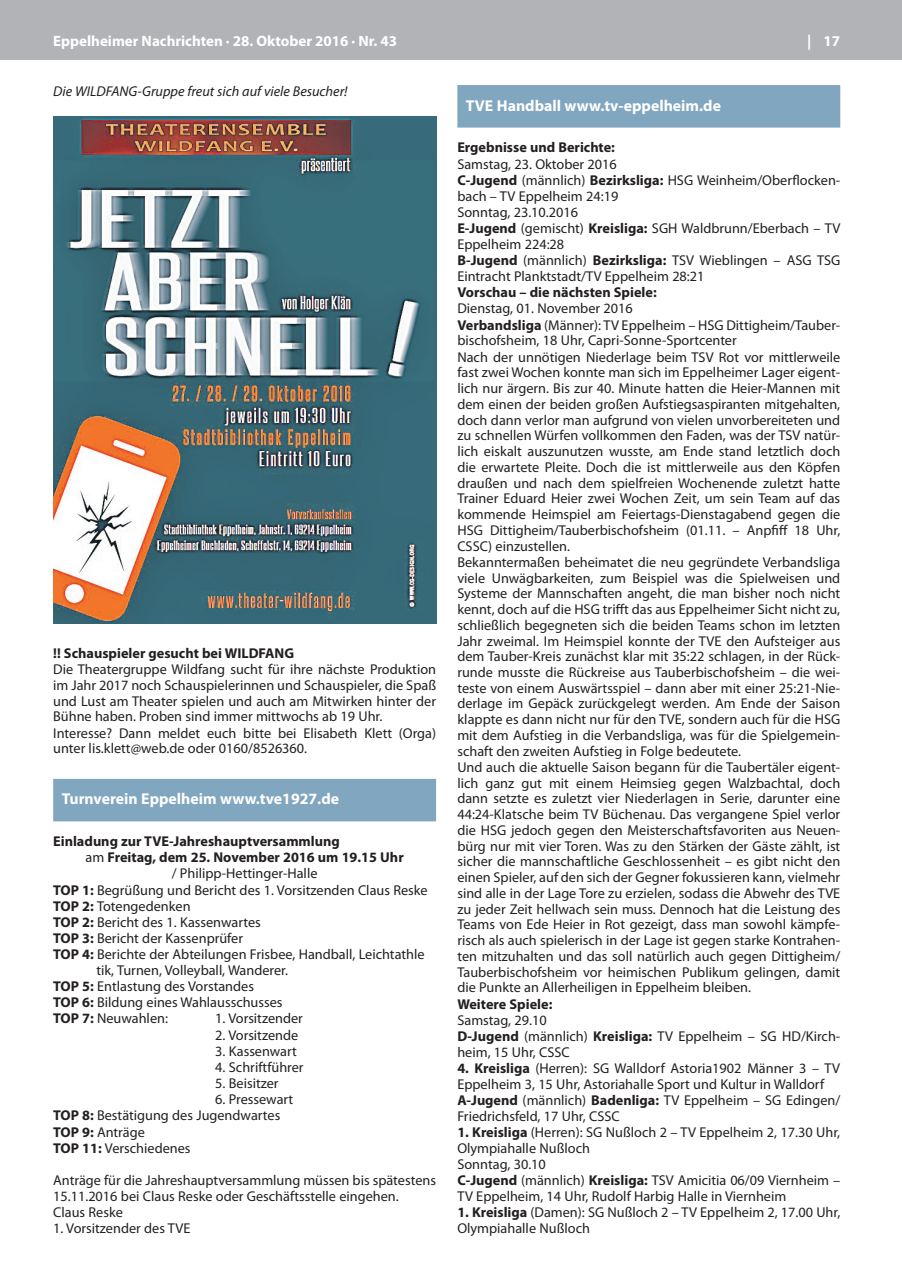
<style>
.page{position:relative;width:902px;height:1280px;background:#fff}
.page>*{position:absolute;margin:0;border:0;box-sizing:border-box;transform-origin:0 0}
.t1{font:700 15.75px "Myriad Pro";color:#fff}
.t2{font:700 15px "Myriad Pro";color:#fff}
.t3{font:14.25px/15.8px "Myriad Pro";color:#231f20}
.t4{font:700 14.25px "Myriad Pro";color:#231f20}
.t5{font:italic 14.25px "Myriad Pro";color:#231f20}
.s1{font-weight:700}
.s2{font-weight:400}
</style>
<div class="page">
<div style="left:0;top:0;width:901px;height:60px;background:#b2b3b7"></div>
<div style="left:53px;top:779px;width:383px;height:42px;background:#81a6bf"></div>
<img style="left:53px;top:117px;width:383px;height:507px">
<div style="left:457px;top:85px;width:383px;height:43px;background:#81a6bf"></div>
<p class="t2" style="left:53px;top:31px;width:345px">Eppelheimer Nachrichten · 28. Oktober 2016 · Nr. 43</p>
<p class="t2" style="left:807px;top:31px;width:35px">| 17</p>
<p class="t5" style="left:53px;top:82px;width:296px">Die WILDFANG-Gruppe freut sich auf viele Besucher!</p>
<p class="t1" style="left:466px;top:95px;width:256px">TVE Handball www.tv-eppelheim.de</p>
<p class="t4" style="left:457px;top:138px;width:159px">Ergebnisse und Berichte:</p>
<p class="t3" style="left:457px;top:156px;width:384px">Samstag, 23. Oktober 2016<br><span class="s1">C-Jugend</span> (männlich) <span class="s1">Bezirksliga:</span> HSG Weinheim/Oberflocken&shy;bach – TV Eppelheim 24:19<br>Sonntag, 23.10.2016<br><span class="s1">E-Jugend</span> (gemischt) <span class="s1">Kreisliga:</span> SGH Waldbrunn/Eberbach – TV Eppelheim 224:28<br><span class="s1">B-Jugend</span> (männlich) <span class="s1">Bezirksliga:</span> TSV Wieblingen – ASG TSG Eintracht Planktstadt/TV Eppelheim 28:21</p>
<p class="t4" style="left:457px;top:283px;width:201px">Vorschau – die nächsten Spiele:</p>
<p class="t3" style="left:457px;top:300px;width:384px">Dienstag, 01. November 2016<br><span class="s1">Verbandsliga</span> (Männer): TV Eppelheim – HSG Dittigheim/Tauber&shy;bischofsheim, 18 Uhr, Capri-Sonne-Sportcenter<br>Nach der unnötigen Niederlage beim TSV Rot vor mittlerweile fast zwei Wochen konnte man sich im Eppelheimer Lager eigent&shy;lich nur ärgern. Bis zur 40. Minute hatten die Heier-Mannen mit dem einen der beiden großen Aufstiegsaspiranten mitgehalten, doch dann verlor man aufgrund von vielen unvorbereiteten und zu schnellen Würfen vollkommen den Faden, was der TSV natür&shy;lich eiskalt auszunutzen wusste, am Ende stand letztlich doch die erwartete Pleite. Doch die ist mittlerweile aus den Köpfen draußen und nach dem spielfreien Wochenende zuletzt hatte Trainer Eduard Heier zwei Wochen Zeit, um sein Team auf das kommende Heimspiel am Feiertags-Dienstagabend gegen die HSG Dittigheim/Tauberbischofsheim (01.11. – Anpfiff 18 Uhr, CSSC) einzustellen.<br>Bekanntermaßen beheimatet die neu gegründete Verbandsliga viele Unwägbarkeiten, zum Beispiel was die Spielweisen und Systeme der Mannschaften angeht, die man bisher noch nicht kennt, doch auf die HSG trifft das aus Eppelheimer Sicht nicht zu, schließlich begegneten sich die beiden Teams schon im letzten Jahr zweimal. Im Heimspiel konnte der TVE den Aufsteiger aus dem Tauber-Kreis zunächst klar mit 35:22 schlagen, in der Rück&shy;runde musste die Rückreise aus Tauberbischofsheim – die wei&shy;teste von einem Auswärtsspiel – dann aber mit einer 25:21-Nie&shy;derlage im Gepäck zurückgelegt werden. Am Ende der Saison klappte es dann nicht nur für den TVE, sondern auch für die HSG mit dem Aufstieg in die Verbandsliga, was für die Spielgemein&shy;schaft den zweiten Aufstieg in Folge bedeutete.<br>Und auch die aktuelle Saison begann für die Taubertäler eigent&shy;lich ganz gut mit einem Heimsieg gegen Walzbachtal, doch dann setzte es zuletzt vier Niederlagen in Serie, darunter eine 44:24-Klatsche beim TV Büchenau. Das vergangene Spiel verlor die HSG jedoch gegen den Meisterschaftsfavoriten aus Neuen&shy;bürg nur mit vier Toren. Was zu den Stärken der Gäste zählt, ist sicher die mannschaftliche Geschlossenheit – es gibt nicht den einen Spieler, auf den sich der Gegner fokussieren kann, vielmehr sind alle in der Lage Tore zu erzielen, sodass die Abwehr des TVE zu jeder Zeit hellwach sein muss. Dennoch hat die Leistung des Teams von Ede Heier in Rot gezeigt, dass man sowohl kämpfe&shy;risch als auch spielerisch in der Lage ist gegen starke Kontrahen&shy;ten mitzuhalten und das soll natürlich auch gegen Dittigheim/ Tauberbischofsheim vor heimischen Publikum gelingen, damit die Punkte an Allerheiligen in Eppelheim bleiben.</p>
<p class="t4" style="left:457px;top:994px;width:96px">Weitere Spiele:</p>
<p class="t3" style="left:457px;top:1012px;width:384px">Samstag, 29.10<br><span class="s1">D-Jugend</span> (männlich) <span class="s1">Kreisliga:</span> TV Eppelheim – SG HD/Kirch&shy;heim, 15 Uhr, CSSC</p>
<p class="t3" style="left:457px;top:1060px;width:384px"><span class="s1">4. Kreisliga</span> (Herren): SG Walldorf Astoria1902 Männer 3 – TV Eppelheim 3, 15 Uhr, Astoriahalle Sport und Kultur in Walldorf <span class="s1">A-Jugend</span> (männlich) <span class="s1">Badenliga:</span> TV Eppelheim – SG Edingen/ Friedrichsfeld, 17 Uhr, CSSC</p>
<p class="t3" style="left:457px;top:1124px;width:384px"><span class="s1">1. Kreisliga</span> (Herren): SG Nußloch 2 – TV Eppelheim 2, 17.30 Uhr, Olympiahalle Nußloch<br>Sonntag, 30.10<br><span class="s1">C-Jugend</span> (männlich) <span class="s1">Kreisliga:</span> TSV Amicitia 06/09 Viernheim – TV Eppelheim, 14 Uhr, Rudolf Harbig Halle in Viernheim</p>
<p class="t3" style="left:457px;top:1204px;width:384px"><span class="s1">1. Kreisliga</span> (Damen): SG Nußloch 2 – TV Eppelheim 2, 17.00 Uhr,<br>Olympiahalle Nußloch</p>
<p class="t4" style="left:53px;top:644px;width:242px">!! Schauspieler gesucht bei WILDFANG</p>
<p class="t3" style="left:53px;top:661px;width:384px">Die Theatergruppe Wildfang sucht für ihre nächste Produktion im Jahr 2017 noch Schauspielerinnen und Schauspieler, die Spaß und Lust am Theater spielen und auch am Mitwirken hinter der Bühne haben. Proben sind immer mittwochs ab 19 Uhr.<br>Interesse? Dann meldet euch bitte bei Elisabeth Klett (Orga) unter lis.klett@web.de oder 0160/8526360.</p>
<p class="t1" style="left:62px;top:789px;width:279px">Turnverein Eppelheim www.tve1927.de</p>
<p class="t4" style="left:53px;top:832px;width:288px">Einladung zur TVE-Jahreshauptversammlung</p>
<p class="t4" style="left:85px;top:848px;width:320px"><span class="s2">am</span> Freitag, dem 25. November 2016 um 19.15 Uhr</p>
<p class="t3" style="left:172px;top:865px;width:147px">/ Philipp-Hettinger-Halle</p>
<p class="t3" style="left:53px;top:882px;width:376px"><span class="s1">TOP 1:</span> Begrüßung und Bericht des 1. Vorsitzenden Claus Reske</p>
<p class="t3" style="left:53px;top:898px;width:139px"><span class="s1">TOP 2:</span> Totengedenken</p>
<p class="t3" style="left:53px;top:914px;width:209px"><span class="s1">TOP 2:</span> Bericht des 1. Kassenwartes</p>
<p class="t3" style="left:53px;top:930px;width:191px"><span class="s1">TOP 3:</span> Bericht der Kassenprüfer</p>
<p class="t3" style="left:53px;top:946px;width:373px"><span class="s1">TOP 4:</span> Berichte der Abteilungen Frisbee, Handball, Leichtathle</p>
<p class="t3" style="left:96px;top:962px;width:193px">tik, Turnen, Volleyball, Wanderer.</p>
<p class="t3" style="left:53px;top:978px;width:202px"><span class="s1">TOP 5:</span> Entlastung des Vorstandes</p>
<p class="t3" style="left:53px;top:994px;width:231px"><span class="s1">TOP 6:</span> Bildung eines Wahlausschusses</p>
<p class="t3" style="left:53px;top:1010px;width:116px"><span class="s1">TOP 7:</span> Neuwahlen:</p>
<p class="t3" style="left:215px;top:1010px;width:89px">1. Vorsitzender</p>
<p class="t3" style="left:215px;top:1027px;width:84px">2. Vorsitzende</p>
<p class="t3" style="left:215px;top:1043px;width:83px">3. Kassenwart</p>
<p class="t3" style="left:215px;top:1059px;width:90px">4. Schriftführer</p>
<p class="t3" style="left:215px;top:1075px;width:65px">5. Beisitzer</p>
<p class="t3" style="left:53px;top:1091px;width:242px;line-height:16.2px;text-indent:162px">6. Pressewart<br><span class="s1">TOP 8:</span> Bestätigung des Jugendwartes<br><span class="s1">TOP 9:</span> Anträge<br><span class="s1">TOP 11:</span> Verschiedenes</p>
<p class="t3" style="left:53px;top:1172px;width:384px">Anträge für die Jahreshauptversammlung müssen bis spätestens<br>15.11.2016 bei Claus Reske oder Geschäftsstelle eingehen.<br>Claus Reske</p>
<p class="t3" style="left:53px;top:1220px;width:139px">1. Vorsitzender des TVE</p>
</div>
